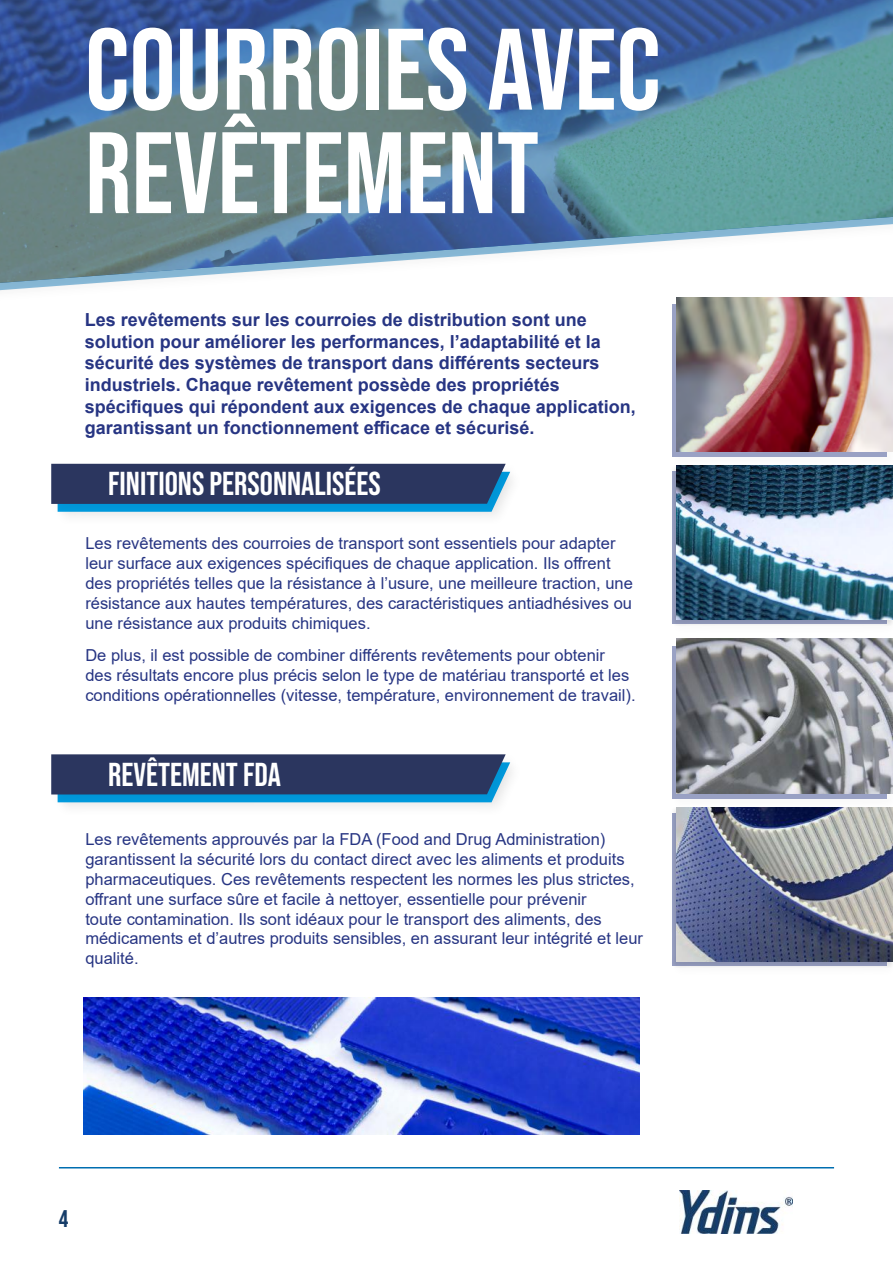
<style>
.page{position:relative;width:893px;height:1263px;background:#fff}
.page>*{position:absolute;margin:0;border:0;box-sizing:border-box;transform-origin:0 0}
.t1{font:115.5px/103.5px "Bebas Neue";color:#fff}
.t2{font:33px "Bebas Neue";color:#fff}
.t3{font:24px "Bebas Neue";color:#163d69}
.t4{font:700 18px/21.6px "Arial";color:#273583}
.t5{font:16.5px/19.8px "Arial";color:#273583}
</style>
<div class="page">
<hr style="left:59px;top:1167px;width:775px;height:1px;background:#006eb0">
<img style="left:680px;top:1191px;width:113px;height:42px">
<img style="left:0;top:0;width:893px;height:283px">
<div style="left:48px;top:461px;width:472px;height:58px;background:#000;opacity:.06"></div>
<svg style="left:51px;top:464px;width:459px;height:48px;background:#294b77"></svg>
<div style="left:48px;top:751px;width:472px;height:58px;background:#000;opacity:.06"></div>
<svg style="left:51px;top:754px;width:459px;height:48px;background:#294b77"></svg>
<div style="left:669px;top:301px;width:224px;height:168px;background:#000;opacity:.06"></div>
<svg style="left:672px;top:304px;width:215px;height:152px;background:#959cbd"></svg>
<div style="left:669px;top:643px;width:224px;height:168px;background:#000;opacity:.06"></div>
<svg style="left:672px;top:646px;width:215px;height:152px;background:#939abb"></svg>
<div style="left:669px;top:810px;width:224px;height:168px;background:#fdfdfd"></div>
<div style="left:671px;top:465px;width:222px;height:161px;background:#000;opacity:.1"></div>
<img style="left:676px;top:465px;width:217px;height:155px">
<div style="left:671px;top:807px;width:222px;height:161px;background:#000;opacity:.1"></div>
<img style="left:676px;top:807px;width:217px;height:155px">
<img style="left:677px;top:297px;width:216px;height:155px">
<img style="left:677px;top:639px;width:216px;height:155px">
<img style="left:84px;top:997px;width:556px;height:137px">
<h1 class="t1" style="left:85px;top:17px;width:577px">COURROIES AVEC<br>REVÊTEMENT</h1>
<p class="t4" style="left:85px;top:309px;width:553px">Les revêtements sur les courroies de distribution sont une solution pour améliorer les performances, l’adaptabilité et la sécurité des systèmes de transport dans différents secteurs industriels. Chaque revêtement possède des propriétés spécifiques qui répondent aux exigences de chaque application, garantissant un fonctionnement efficace et sécurisé.</p>
<h2 class="t2" style="left:108px;top:465px;width:274px">FINITIONS PERSONNALISÉES</h2>
<p class="t5" style="left:85px;top:534px;width:549px">Les revêtements des courroies de transport sont essentiels pour adapter leur surface aux exigences spécifiques de chaque application. Ils offrent des propriétés telles que la résistance à l’usure, une meilleure traction, une résistance aux hautes températures, des caractéristiques antiadhésives ou une résistance aux produits chimiques.</p>
<p class="t5" style="left:85px;top:645px;width:552px">De plus, il est possible de combiner différents revêtements pour obtenir des résultats encore plus précis selon le type de matériau transporté et les conditions opérationnelles (vitesse, température, environnement de travail).</p>
<h2 class="t2" style="left:108px;top:756px;width:174px">REVÊTEMENT FDA</h2>
<p class="t5" style="left:85px;top:829px;width:559px">Les revêtements approuvés par la FDA (Food and Drug Administration) garantissent la sécurité lors du contact direct avec les aliments et produits pharmaceutiques. Ces revêtements respectent les normes les plus strictes, offrant une surface sûre et facile à nettoyer, essentielle pour prévenir<br>toute contamination. Ils sont idéaux pour le transport des aliments, des médicaments et d’autres produits sensibles, en assurant leur intégrité et leur qualité.</p>
<h3 class="t3" style="left:59px;top:1205px;width:11px">4</h3>
</div>
